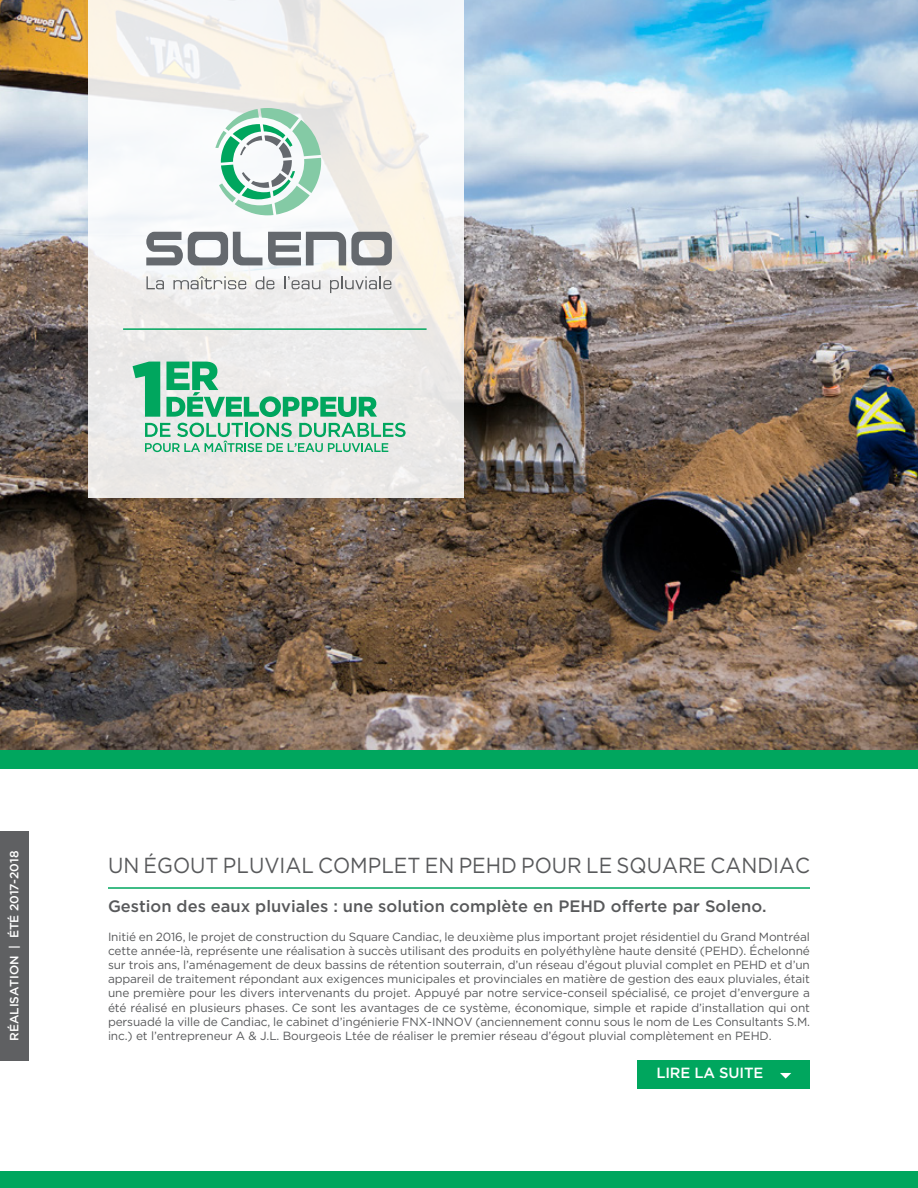
<style>
.page{position:relative;width:918px;height:1188px;background:#fff}
.page>*{position:absolute;margin:0;border:0;box-sizing:border-box;transform-origin:0 0}
.t1{font:21.75px "Gotham HTF";color:#58595b;scale:.93 1}
.t2{font:500 16.5px "Gotham HTF";color:#58595b}
.t3{font:500 14.7px "Gotham HTF";letter-spacing:-.01em;color:#fff}
.t4{font:500 12px "Gotham HTF";letter-spacing:-.01em;color:#fff}
.t5{font:11.85px/14.2px "Gotham HTF";letter-spacing:-.01em;color:#58595b;text-align:justify}
</style>
<div class="page">
<img style="left:0;top:0;width:918px;height:750px">
<div style="left:0;top:1171px;width:918px;height:17px;background:#00a65e"></div>
<div style="left:0;top:750px;width:918px;height:19px;background:#00a65e"></div>
<svg style="left:89px;top:0;width:375px;height:498px"></svg>
<div style="left:638px;top:1061px;width:172px;height:28px;background:#00a65e"></div>
<hr style="left:123px;top:328px;width:304px;height:2px;background:#00a65e">
<hr style="left:108px;top:887px;width:702px;height:2px;background:#00a65e">
<svg style="left:215px;top:108px;width:107px;height:107px"></svg>
<svg style="left:268px;top:232px;width:124px;height:33px"></svg>
<svg style="left:146px;top:232px;width:116px;height:33px"></svg>
<svg style="left:146px;top:276px;width:18px;height:13px"></svg>
<svg style="left:173px;top:276px;width:73px;height:13px"></svg>
<svg style="left:256px;top:276px;width:18px;height:13px"></svg>
<svg style="left:284px;top:276px;width:36px;height:13px"></svg>
<svg style="left:330px;top:276px;width:61px;height:17px"></svg>
<svg style="left:133px;top:362px;width:27px;height:55px"></svg>
<svg style="left:166px;top:362px;width:211px;height:55px;background:#a2d5be"></svg>
<svg style="left:145px;top:423px;width:261px;height:29px;background:#a3d4bd"></svg>
<div style="left:0;top:831px;width:28px;height:230px;background:#5f6062"></div>
<svg style="left:780px;top:1073px;width:11px;height:6px"></svg>
<p class="t4" style="left:7px;top:1041px;width:191px;rotate:-90deg">RÉALISATION | ÉTÉ 2017-2018</p>
<h1 class="t1" style="left:108px;top:854px;width:756px">UN ÉGOUT PLUVIAL COMPLET EN PEHD POUR LE SQUARE CANDIAC</h1>
<h2 class="t2" style="left:108px;top:897px;width:660px">Gestion des eaux pluviales : une solution complète en PEHD offerte par Soleno.</h2>
<p class="t5" style="left:108px;top:929px;width:704px">Initié en 2016, le projet de construction du Square Candiac, le deuxième plus important projet résidentiel du Grand Montréal cette année-là, représente une réalisation à succès utilisant des produits en polyéthylène haute densité (PEHD). Échelonné sur trois ans, l’aménagement de deux bassins de rétention souterrain, d’un réseau d’égout pluvial complet en PEHD et d’un appareil de traitement répondant aux exigences municipales et provinciales en matière de gestion des eaux pluviales, était une première pour les divers intervenants du projet. Appuyé par notre service-conseil spécialisé, ce projet d’envergure a été réalisé en plusieurs phases. Ce sont les avantages de ce système, économique, simple et rapide d’installation qui ont persuadé la ville de Candiac, le cabinet d’ingénierie FNX-INNOV (anciennement connu sous le nom de Les Consultants S.M. inc.) et l’entrepreneur A &amp; J.L. Bourgeois Ltée de réaliser le premier réseau d’égout pluvial complètement en PEHD.</p>
<p class="t3" style="left:656px;top:1065px;width:109px">LIRE LA SUITE</p>
</div>
